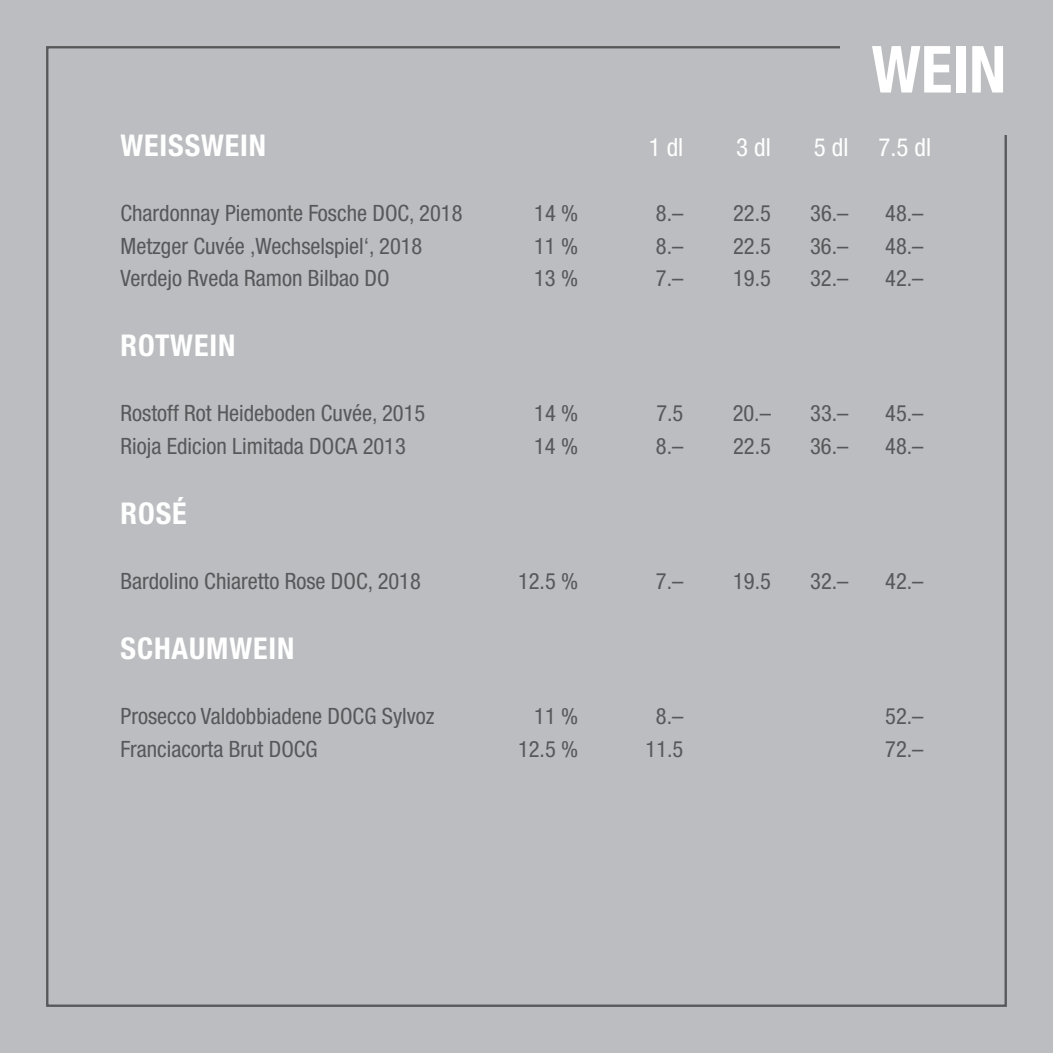
<style>
.page{position:relative;width:1053px;height:1053px;background:#fff}
.page>*{position:absolute;margin:0;border:0;box-sizing:border-box;transform-origin:0 0}
.t1{font:700 condensed 65px "Helvetica Neue LT Std";color:#fff}
.t2{font:700 condensed 30px "Helvetica Neue LT Std";letter-spacing:.03em;color:#fff}
.t3{font:condensed 25px "Helvetica Neue LT Std";color:#fff}
.t4{font:condensed 22.5px "Helvetica Neue LT Std";color:#57585a}
</style>
<div class="page">
<div style="left:0;top:0;width:1052px;height:1052px;background:#bcbdc0"></div>
<h1 class="t1" style="left:871px;top:30px;width:136px">WEIN</h1>
<h2 class="t2" style="left:120px;top:127px;width:147px">WEISSWEIN</h2>
<p class="t3" style="left:648px;top:133px;width:36px">1 dl</p>
<p class="t3" style="left:736px;top:133px;width:36px">3 dl</p>
<p class="t3" style="left:813px;top:133px;width:119px">5 dl 7.5 dl</p>
<p class="t4" style="left:120px;top:200px;width:343px">Chardonnay Piemonte Fosche DOC, 2018</p>
<p class="t4" style="left:534px;top:200px;width:46px">14 %</p>
<p class="t4" style="left:656px;top:200px;width:29px">8.–</p>
<p class="t4" style="left:733px;top:200px;width:39px">22.5</p>
<p class="t4" style="left:810px;top:200px;width:40px">36.–</p>
<p class="t4" style="left:885px;top:200px;width:40px">48.–</p>
<p class="t4" style="left:120px;top:233px;width:303px">Metzger Cuvée ‚Wechselspiel‘, 2018</p>
<p class="t4" style="left:534px;top:233px;width:46px">11 %</p>
<p class="t4" style="left:656px;top:233px;width:29px">8.–</p>
<p class="t4" style="left:733px;top:233px;width:39px">22.5</p>
<p class="t4" style="left:810px;top:233px;width:40px">36.–</p>
<p class="t4" style="left:885px;top:233px;width:40px">48.–</p>
<p class="t4" style="left:120px;top:265px;width:271px">Verdejo Rveda Ramon Bilbao DO</p>
<p class="t4" style="left:534px;top:265px;width:46px">13 %</p>
<p class="t4" style="left:655px;top:265px;width:29px">7.–</p>
<p class="t4" style="left:733px;top:265px;width:39px">19.5</p>
<p class="t4" style="left:810px;top:265px;width:40px">32.–</p>
<p class="t4" style="left:885px;top:265px;width:40px">42.–</p>
<h2 class="t2" style="left:120px;top:327px;width:116px">ROTWEIN</h2>
<p class="t4" style="left:120px;top:400px;width:306px">Rostoff Rot Heideboden Cuvée, 2015</p>
<p class="t4" style="left:534px;top:400px;width:46px">14 %</p>
<p class="t4" style="left:656px;top:400px;width:28px">7.5</p>
<p class="t4" style="left:732px;top:400px;width:40px">20.–</p>
<p class="t4" style="left:810px;top:400px;width:40px">33.–</p>
<p class="t4" style="left:885px;top:400px;width:40px">45.–</p>
<p class="t4" style="left:120px;top:433px;width:287px">Rioja Edicion Limitada DOCA 2013</p>
<p class="t4" style="left:534px;top:433px;width:46px">14 %</p>
<p class="t4" style="left:656px;top:433px;width:29px">8.–</p>
<p class="t4" style="left:733px;top:433px;width:39px">22.5</p>
<p class="t4" style="left:810px;top:433px;width:40px">36.–</p>
<p class="t4" style="left:885px;top:433px;width:40px">48.–</p>
<h2 class="t2" style="left:120px;top:495px;width:68px">ROSÉ</h2>
<p class="t4" style="left:120px;top:568px;width:302px">Bardolino Chiaretto Rose DOC, 2018</p>
<p class="t4" style="left:518px;top:568px;width:62px">12.5 %</p>
<p class="t4" style="left:656px;top:568px;width:29px">7.–</p>
<p class="t4" style="left:733px;top:568px;width:39px">19.5</p>
<p class="t4" style="left:810px;top:568px;width:40px">32.–</p>
<p class="t4" style="left:885px;top:568px;width:40px">42.–</p>
<h2 class="t2" style="left:120px;top:630px;width:175px">SCHAUMWEIN</h2>
<p class="t4" style="left:120px;top:703px;width:315px">Prosecco Valdobbiadene DOCG Sylvoz</p>
<p class="t4" style="left:534px;top:703px;width:46px">11 %</p>
<p class="t4" style="left:656px;top:703px;width:29px">8.–</p>
<p class="t4" style="left:885px;top:703px;width:40px">52.–</p>
<p class="t4" style="left:120px;top:735px;width:198px">Franciacorta Brut DOCG</p>
<p class="t4" style="left:518px;top:735px;width:62px">12.5 %</p>
<p class="t4" style="left:645px;top:735px;width:39px">11.5</p>
<p class="t4" style="left:885px;top:735px;width:40px">72.–</p>
</div>
